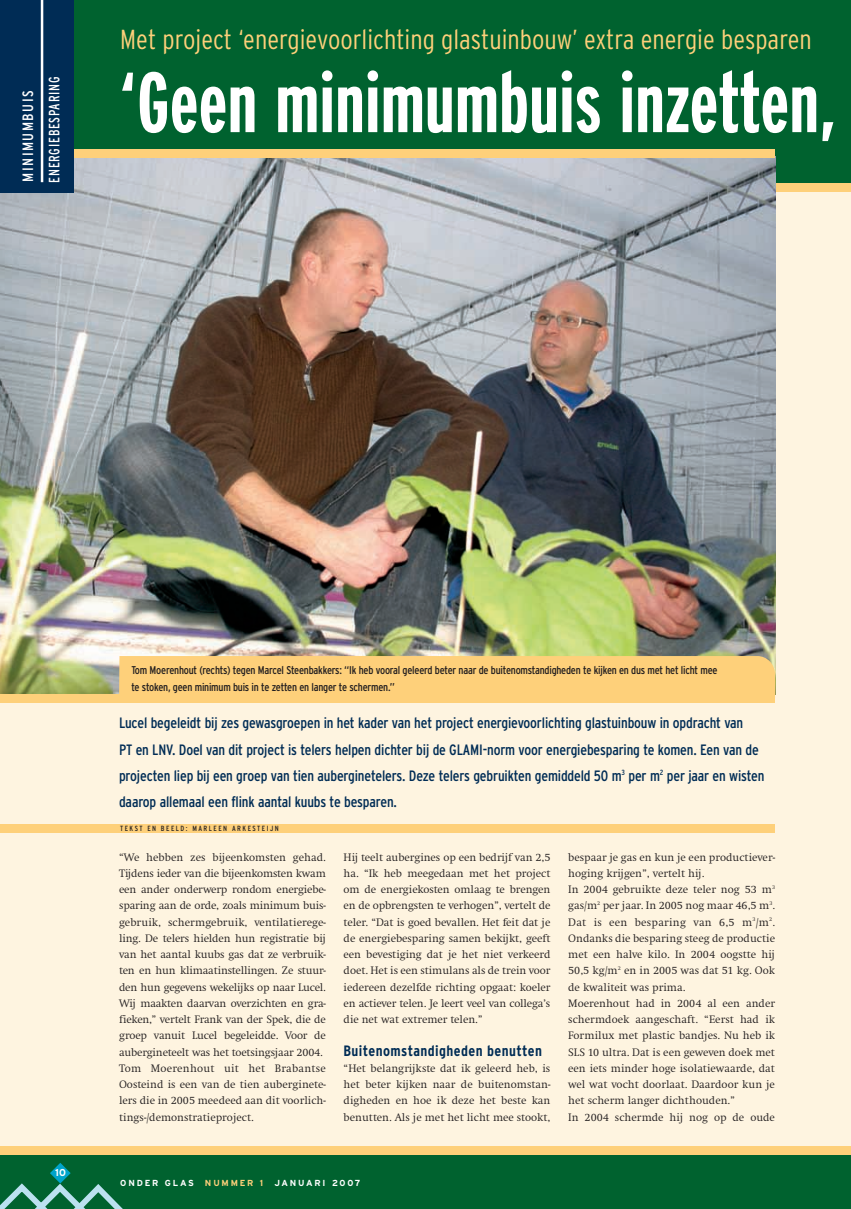
<style>
.page{position:relative;width:851px;height:1209px;background:#fff}
.page>*{position:absolute;margin:0;border:0;box-sizing:border-box;transform-origin:0 0}
.t1{font:700 extra-condensed 85px "Interstate";color:#fff}
.t2{font:300 condensed 27.5px "Interstate";color:#fed07a}
.t3{font:condensed 15px/26.2px "Interstate";letter-spacing:-.01em;color:#002c55}
.t4{font:700 condensed 15px "Interstate";letter-spacing:.025em;color:#002c55}
.t5{font:condensed 15px/26.4px "Interstate";letter-spacing:.06em;color:#fff}
.t6{font:300 11.25px/16.2px "Swift";color:#231f20}
.t7{font:condensed 11.25px/16.8px "Interstate";letter-spacing:-.02em;color:#231f20}
.t8{font:700 10px "Interstate";color:#fff}
.t9{font:700 8.75px "Interstate";letter-spacing:.205em;color:#fff}
.t10{font:700 8.75px "Interstate";letter-spacing:.205em;color:#fed07a}
.t11{font:condensed 7.5px "Interstate";letter-spacing:.2em;color:#231f20}
</style>
<div class="page">
<img style="left:0;top:0;width:850px;height:1209px">
<h3 class="t5" style="left:16px;top:183px;width:108px;rotate:-90deg">MINIMUMBUIS<br>ENERGIEBESPARING</h3>
<h2 class="t2" style="left:120px;top:29px;width:692px">Met project ‘energievoorlichting glastuinbouw’ extra energie besparen</h2>
<h1 class="t1" style="left:119px;top:70px;width:719px">‘Geen minimumbuis inzetten,</h1>
<p class="t8" style="left:55px;top:1169px;width:12px">10</p>
<p class="t7" style="left:131px;top:662px;width:587px">Tom Moerenhout (rechts) tegen Marcel Steenbakkers: “Ik heb vooral geleerd beter naar de buitenomstandigheden te kijken en dus met het licht mee te stoken, geen minimum buis in te zetten en langer te schermen.”</p>
<p class="t3" style="left:119px;top:711px;width:647px">Lucel begeleidt bij zes gewasgroepen in het kader van het project energievoorlichting glastuinbouw in opdracht van<br>PT en LNV. Doel van dit project is telers helpen dichter bij de GLAMI-norm voor energiebesparing te komen. Een van de projecten liep bij een groep van tien auberginetelers. Deze telers gebruikten gemiddeld 50 m<sup>3</sup> per m<sup>2</sup> per jaar en wisten daarop allemaal een flink aantal kuubs te besparen.</p>
<p class="t11" style="left:120px;top:825px;width:160px">TEKST EN BEELD: MARLEEN ARKESTEIJN</p>
<p class="t6" style="left:119px;top:850px;width:208px">“We hebben zes bijeenkomsten gehad.<br>Tijdens ieder van die bijeenkomsten kwam een ander onderwerp rondom energiebe&shy;sparing aan de orde, zoals minimum buis&shy;gebruik, schermgebruik, ventilatierege&shy;ling. De telers hielden hun registratie bij van het aantal kuubs gas dat ze verbruik&shy;ten en hun klimaatinstellingen. Ze stuur&shy;den hun gegevens wekelijks op naar Lucel.<br>Wij maakten daarvan overzichten en gra&shy;fieken,” vertelt Frank van der Spek, die de groep vanuit Lucel begeleidde. Voor de aubergineteelt was het toetsingsjaar 2004.<br>Tom Moerenhout uit het Brabantse Oosteind is een van de tien auberginete&shy;lers die in 2005 meedeed aan dit voorlich&shy;tings-/demonstratieproject.</p>
<p class="t6" style="left:343px;top:850px;width:208px;text-align:justify">Hij teelt aubergines op een bedrijf van 2,5 ha. “Ik heb meegedaan met het project om de energiekosten omlaag te brengen en de opbrengsten te verhogen”, vertelt de teler. “Dat is goed bevallen. Het feit dat je de energiebesparing samen bekijkt, geeft een bevestiging dat je het niet verkeerd doet. Het is een stimulans als de trein voor iedereen dezelfde richting opgaat: koeler en actiever telen. Je leert veel van collega’s die net wat extremer telen.”</p>
<h3 class="t4" style="left:343px;top:1044px;width:200px">Buitenomstandigheden benutten</h3>
<p class="t6" style="left:343px;top:1061px;width:208px;text-align:justify">“Het belangrijkste dat ik geleerd heb, is het beter kijken naar de buitenomstan&shy;digheden en hoe ik deze het beste kan benutten. Als je met het licht mee stookt,</p>
<p class="t6" style="left:568px;top:850px;width:208px">bespaar je gas en kun je een productiever&shy;hoging krijgen”, vertelt hij.<br>In 2004 gebruikte deze teler nog 53 m<sup>3 </sup>gas/m<sup>2</sup> per jaar. In 2005 nog maar 46,5 m<sup>3</sup>.<br>Dat is een besparing van 6,5 m<sup>3</sup>/m<sup>2</sup>.<br>Ondanks die besparing steeg de productie met een halve kilo. In 2004 oogstte hij 50,5 kg/m<sup>2</sup> en in 2005 was dat 51 kg. Ook de kwaliteit was prima.<br>Moerenhout had in 2004 al een ander schermdoek aangeschaft. “Eerst had ik Formilux met plastic bandjes. Nu heb ik SLS 10 ultra. Dat is een geweven doek met een iets minder hoge isolatiewaarde, dat wel wat vocht doorlaat. Daardoor kun je het scherm langer dichthouden.”<br>In 2004 schermde hij nog op de oude</p>
<p class="t9" style="left:120px;top:1179px;width:75px">ONDER GLAS</p>
<p class="t10" style="left:205px;top:1179px;width:60px">NUMMER 1</p>
<p class="t9" style="left:274px;top:1179px;width:88px">JANUARI 2007</p>
</div>
